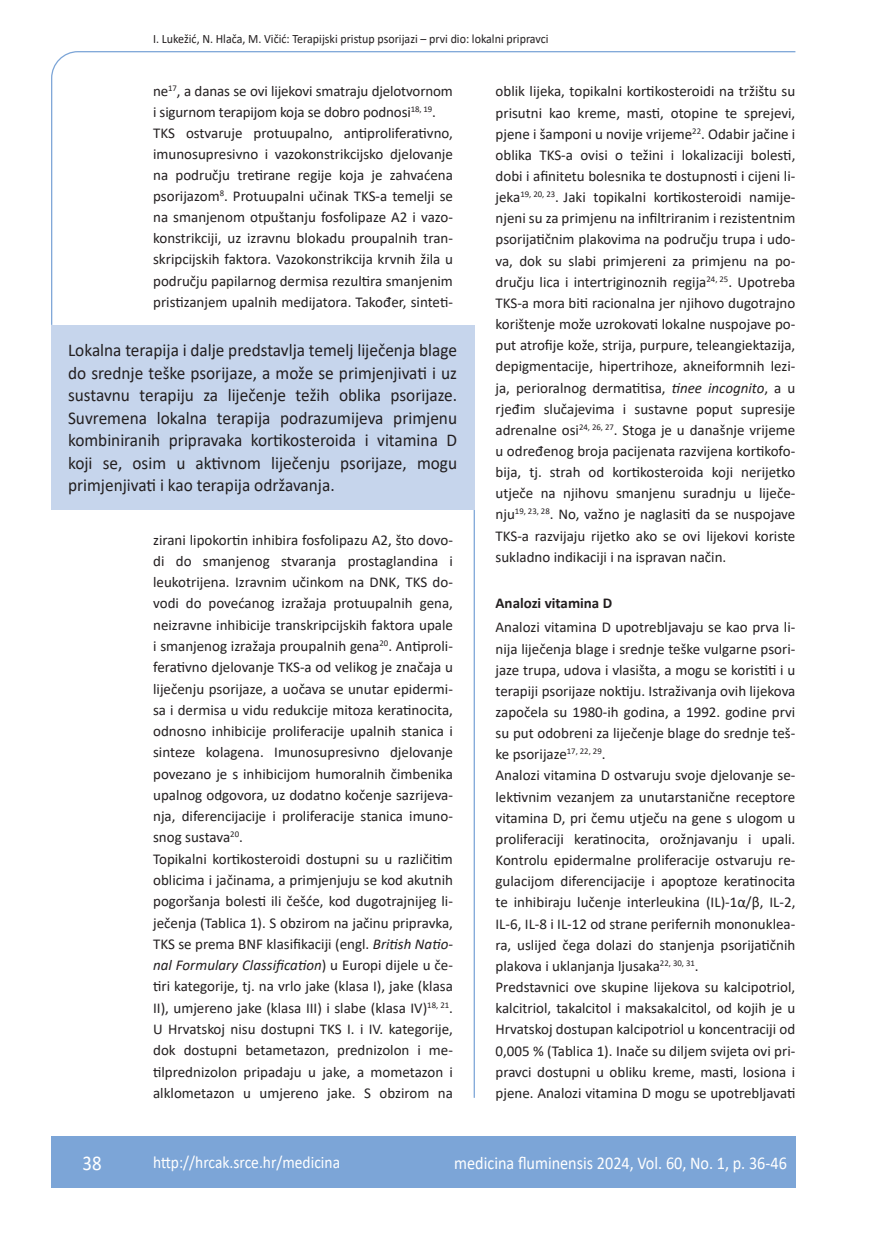
<style>
.page{position:relative;width:872px;height:1234px;background:#fff}
.page>*{position:absolute;margin:0;border:0;box-sizing:border-box;transform-origin:0 0}
.t1{font:21px "Calibri";color:#fff;scale:.9 1}
.anterfile{font:18px/22.5px "Calibri";color:#231f20;text-align:justify;scale:.96 1}
.t2{font:18px "Calibri";color:#fff;scale:.9 1}
.t3{font:17.25px "Calibri";color:#fff;scale:.9 1}
.osnovni_tekst{font:15px/21.1px "Calibri";color:#231f20;text-align:justify}
.podnaslov{font:700 15px "Calibri";color:#231f20}
.glava{font:12.75px "Calibri";color:#231f20;scale:.94 1}
.s1{font-style:italic}
</style>
<div class="page">
<svg style="left:51px;top:51px;width:745px;height:275px"></svg>
<hr style="left:473px;top:510px;width:2px;height:587px;background:#7ca5d7">
<div style="left:51px;top:1135px;width:744px;height:51px;background:#7ca5d7"></div>
<div style="left:51px;top:325px;width:423px;height:185px;background:#c6d5ec"></div>
<p class="glava" style="left:153px;top:29px;width:422px">I. Lukežić, N. Hlača, M. Vičić: Terapijski pristup psorijazi – prvi dio: lokalni pripravci</p>
<p class="osnovni_tekst" style="left:153px;top:80px;width:301px">ne<sup>17</sup>, a danas se ovi lijekovi smatraju djelotvornom i sigurnom terapijom koja se dobro podnosi<sup>18,</sup> <sup>19</sup>.</p>
<p class="osnovni_tekst" style="left:153px;top:122px;width:301px">TKS ostvaruje protuupalno, antiproliferativno, imunosupresivno i vazokonstrikcijsko djelovanje na području tretirane regije koja je zahvaćena psorijazom<sup>8</sup>. Protuupalni učinak TKS-a temelji se na smanjenom otpuštanju fosfolipaze A2 i vazo&shy;konstrikciji, uz izravnu blokadu proupalnih tran&shy;skripcijskih faktora. Vazokonstrikcija krvnih žila u području papilarnog dermisa rezultira smanjenim pristizanjem upalnih medijatora. Također, sinteti-</p>
<p class="anterfile" style="left:68px;top:338px;width:407px">Lokalna terapija i dalje predstavlja temelj liječenja blage do srednje teške psorijaze, a može se primjenjivati i uz sustavnu terapiju za liječenje težih oblika psorijaze.<br>Suvremena lokalna terapija podrazumijeva primjenu kombiniranih pripravaka kortikosteroida i vitamina D koji se, osim u aktivnom liječenju psorijaze, mogu primjenjivati i kao terapija održavanja.</p>
<p class="osnovni_tekst" style="left:153px;top:528px;width:301px">zirani lipokortin inhibira fosfolipazu A2, što dovo&shy;di do smanjenog stvaranja prostaglandina i leukotrijena. Izravnim učinkom na DNK, TKS do&shy;vodi do povećanog izražaja protuupalnih gena, neizravne inhibicije transkripcijskih faktora upale i smanjenog izražaja proupalnih gena<sup>20</sup>. Antiproli&shy;ferativno djelovanje TKS-a od velikog je značaja u liječenju psorijaze, a uočava se unutar epidermi&shy;sa i dermisa u vidu redukcije mitoza keratinocita, odnosno inhibicije proliferacije upalnih stanica i sinteze kolagena. Imunosupresivno djelovanje povezano je s inhibicijom humoralnih čimbenika upalnog odgovora, uz dodatno kočenje sazrijeva&shy;nja, diferencijacije i proliferacije stanica imuno&shy;snog sustava<sup>20</sup>.</p>
<p class="osnovni_tekst" style="left:153px;top:847px;width:301px">Topikalni kortikosteroidi dostupni su u različitim oblicima i jačinama, a primjenjuju se kod akutnih pogoršanja bolesti ili češće, kod dugotrajnijeg li&shy;ječenja (Tablica 1). S obzirom na jačinu pripravka, TKS se prema BNF klasifikaciji (engl. <span class="s1">British Natio&shy;nal Formulary Classification</span>) u Europi dijele u če&shy;tiri kategorije, tj. na vrlo jake (klasa I), jake (klasa II), umjereno jake (klasa III) i slabe (klasa IV)<sup>18,</sup> <sup>21</sup>.<br>U Hrvatskoj nisu dostupni TKS I. i IV. kategorije, dok dostupni betametazon, prednizolon i me&shy;tilprednizolon pripadaju u jake, a mometazon i alklometazon u umjereno jake. S obzirom na</p>
<p class="osnovni_tekst" style="left:495px;top:80px;width:301px">oblik lijeka, topikalni kortikosteroidi na tržištu su prisutni kao kreme, masti, otopine te sprejevi, pjene i šamponi u novije vrijeme<sup>22</sup>. Odabir jačine i oblika TKS-a ovisi o težini i lokalizaciji bolesti, dobi i afinitetu bolesnika te dostupnosti i cijeni li&shy;jeka<sup>19,</sup> <sup>20,</sup> <sup>23</sup>. Jaki topikalni kortikosteroidi namije&shy;njeni su za primjenu na infiltriranim i rezistentnim psorijatičnim plakovima na području trupa i udo&shy;va, dok su slabi primjereni za primjenu na po&shy;dručju lica i intertriginoznih regija<sup>24,</sup> <sup>25</sup>. Upotreba TKS-a mora biti racionalna jer njihovo dugotrajno korištenje može uzrokovati lokalne nuspojave po&shy;put atrofije kože, strija, purpure, teleangiektazija, depigmentacije, hipertrihoze, akneiformnih lezi&shy;ja, perioralnog dermatitisa, <span class="s1">tinee incognito</span>, a u rjeđim slučajevima i sustavne poput supresije adrenalne osi<sup>24,</sup> <sup>26,</sup> <sup>27</sup>. Stoga je u današnje vrijeme u određenog broja pacijenata razvijena kortikofo&shy;bija, tj. strah od kortikosteroida koji nerijetko utječe na njihovu smanjenu suradnju u liječe&shy;nju<sup>19,</sup> <sup>23,</sup> <sup>28</sup>. No, važno je naglasiti da se nuspojave TKS-a razvijaju rijetko ako se ovi lijekovi koriste sukladno indikaciji i na ispravan način.</p>
<p class="podnaslov" style="left:495px;top:592px;width:118px">Analozi vitamina D</p>
<p class="osnovni_tekst" style="left:495px;top:616px;width:301px">Analozi vitamina D upotrebljavaju se kao prva li&shy;nija liječenja blage i srednje teške vulgarne psori&shy;jaze trupa, udova i vlasišta, a mogu se koristiti i u terapiji psorijaze noktiju. Istraživanja ovih lijekova započela su 1980-ih godina, a 1992. godine prvi su put odobreni za liječenje blage do srednje teš&shy;ke psorijaze<sup>17,</sup> <sup>22,</sup> <sup>29</sup>.</p>
<p class="osnovni_tekst" style="left:495px;top:764px;width:301px">Analozi vitamina D ostvaruju svoje djelovanje se&shy;lektivnim vezanjem za unutarstanične receptore vitamina D, pri čemu utječu na gene s ulogom u proliferaciji keratinocita, orožnjavanju i upali.<br>Kontrolu epidermalne proliferacije ostvaruju re&shy;gulacijom diferencijacije i apoptoze keratinocita te inhibiraju lučenje interleukina (IL)-1α/β, IL-2, IL-6, IL-8 i IL-12 od strane perifernih mononuklea&shy;ra, uslijed čega dolazi do stanjenja psorijatičnih plakova i uklanjanja ljusaka<sup>22,</sup> <sup>30,</sup> <sup>31</sup>.</p>
<p class="osnovni_tekst" style="left:495px;top:975px;width:301px">Predstavnici ove skupine lijekova su kalcipotriol, kalcitriol, takalcitol i maksakalcitol, od kojih je u Hrvatskoj dostupan kalcipotriol u koncentraciji od 0,005 % (Tablica 1). Inače su diljem svijeta ovi pri&shy;pravci dostupni u obliku kreme, masti, losiona i pjene. Analozi vitamina D mogu se upotrebljavati</p>
<p class="t1" style="left:82px;top:1147px;width:23px">38</p>
<p class="t3" style="left:153px;top:1149px;width:209px">http://hrcak.srce.hr/medicina</p>
<p class="t2" style="left:454px;top:1149px;width:371px">medicina fluminensis 2024, Vol. 60, No. 1, p. 36-46</p>
</div>
